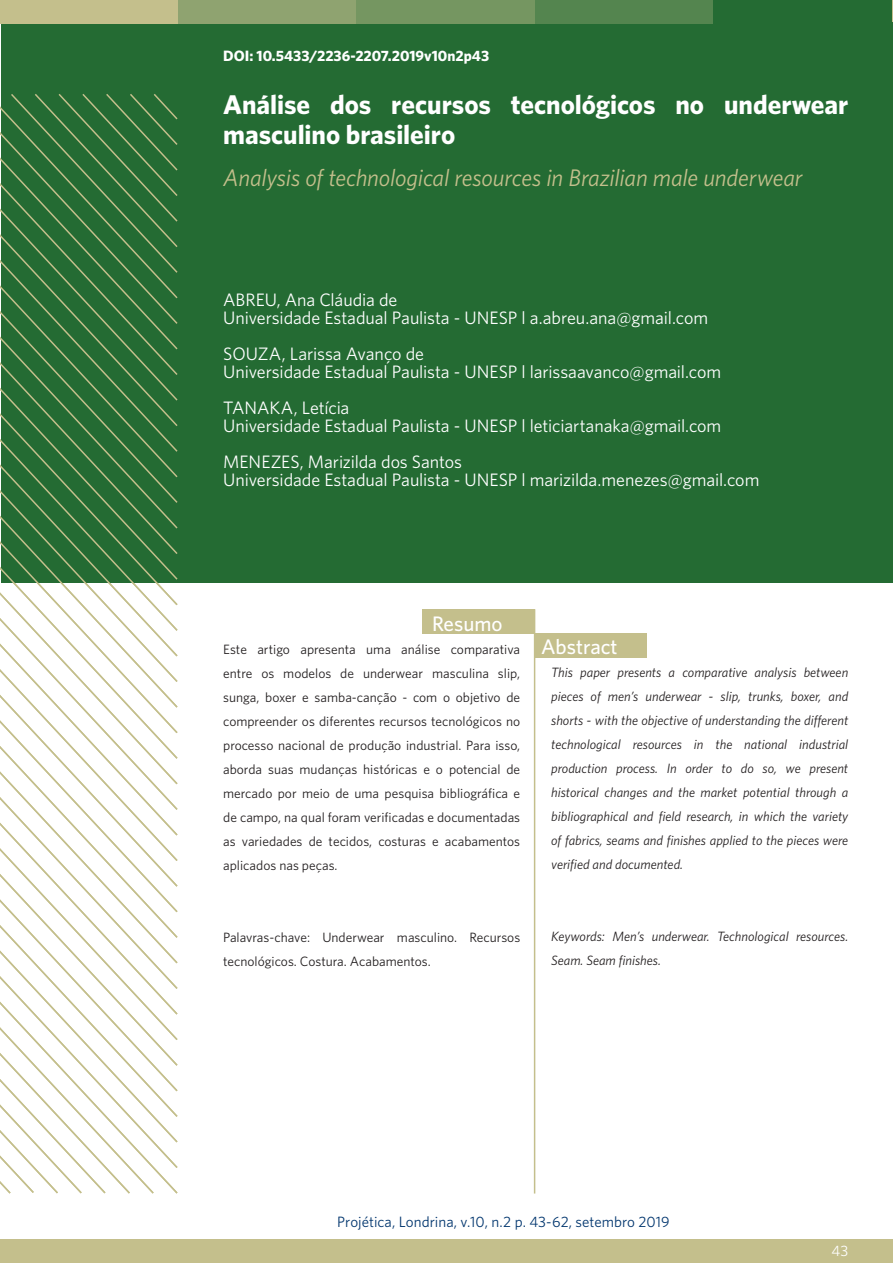
<style>
.page{position:relative;width:893px;height:1263px;background:#fff}
.page>*{position:absolute;margin:0;border:0;box-sizing:border-box;transform-origin:0 0}
.Titulo_Pt{font:700 27px/30px "Whitney";letter-spacing:-.005em;color:#fff}
.t1{font:italic 24px "Whitney";letter-spacing:-.01em;color:#c4bf8c}
.t2{font:500 21px "Whitney";color:#fff}
.autores{font:18px "Whitney";letter-spacing:-.005em;color:#fff}
.cabecalho{font:15px "Whitney";color:#02366e}
.t3{font:700 15px "Whitney";color:#fff}
.t4{font:15px "Whitney";color:#fff}
.t5{font:13.5px/24px "Whitney";color:#231f20;text-align:justify}
.t6{font:italic 13.5px/24px "Whitney";color:#231f20;text-align:justify}
</style>
<div class="page">
<svg style="left:0;top:0;width:893px;height:23px"></svg>
<div style="left:0;top:1239px;width:893px;height:24px;background:#c4bf8c"></div>
<div style="left:1px;top:23px;width:891px;height:560px;background:#246b33"></div>
<svg style="left:0;top:453px;width:177px;height:23px"></svg>
<svg style="left:0;top:476px;width:178px;height:25px"></svg>
<svg style="left:0;top:501px;width:178px;height:26px"></svg>
<svg style="left:0;top:527px;width:178px;height:25px"></svg>
<svg style="left:0;top:552px;width:178px;height:26px"></svg>
<svg style="left:0;top:578px;width:178px;height:26px"></svg>
<svg style="left:0;top:604px;width:178px;height:25px"></svg>
<svg style="left:0;top:629px;width:178px;height:26px"></svg>
<svg style="left:0;top:655px;width:178px;height:25px"></svg>
<svg style="left:0;top:680px;width:178px;height:26px"></svg>
<svg style="left:0;top:706px;width:178px;height:25px"></svg>
<svg style="left:0;top:731px;width:178px;height:26px"></svg>
<svg style="left:0;top:757px;width:178px;height:26px"></svg>
<svg style="left:0;top:783px;width:178px;height:25px"></svg>
<svg style="left:0;top:808px;width:178px;height:386px"></svg>
<svg style="left:0;top:834px;width:155px;height:360px"></svg>
<svg style="left:0;top:94px;width:178px;height:359px"></svg>
<svg style="left:0;top:859px;width:131px;height:335px"></svg>
<div style="left:422px;top:609px;width:113px;height:25px;background:#c4bf8c"></div>
<div style="left:535px;top:633px;width:112px;height:24px;background:#c4bf8c"></div>
<hr style="left:534px;top:609px;width:1px;height:584px;background:#c4bf8c">
<div style="left:178px;top:1px;width:178px;height:23px;background:#8fa370"></div>
<div style="left:0;top:1px;width:178px;height:23px;background:#c4bf8c"></div>
<div style="left:356px;top:1px;width:179px;height:23px;background:#759661"></div>
<div style="left:535px;top:1px;width:179px;height:23px;background:#54854f"></div>
<div style="left:714px;top:1px;width:178px;height:23px;background:#246b33"></div>
<p class="t3" style="left:223px;top:46px;width:268px">DOI: 10.5433/2236-2207.2019v10n2p43</p>
<p class="Titulo_Pt" style="left:223px;top:89px;width:627px">Análise dos recursos tecnológicos no underwear masculino brasileiro</p>
<p class="t1" style="left:223px;top:162px;width:581px">Analysis of technological resources in Brazilian male underwear</p>
<p class="autores" style="left:223px;top:288px;width:176px">ABREU, Ana Cláudia de</p>
<p class="autores" style="left:223px;top:306px;width:486px">Universidade Estadual Paulista - UNESP l a.abreu.ana@gmail.com</p>
<p class="autores" style="left:223px;top:342px;width:202px">SOUZA, Larissa Avanço de</p>
<p class="autores" style="left:223px;top:360px;width:499px">Universidade Estadual Paulista - UNESP l larissaavanco@gmail.com</p>
<p class="autores" style="left:223px;top:396px;width:128px">TANAKA, Letícia</p>
<p class="autores" style="left:223px;top:414px;width:500px">Universidade Estadual Paulista - UNESP l leticiartanaka@gmail.com</p>
<p class="autores" style="left:223px;top:450px;width:240px">MENEZES, Marizilda dos Santos</p>
<p class="autores" style="left:223px;top:468px;width:538px">Universidade Estadual Paulista - UNESP l marizilda.menezes@gmail.com</p>
<p class="t2" style="left:432px;top:610px;width:72px">Resumo</p>
<p class="t5" style="left:223px;top:637px;width:299px">Este artigo apresenta uma análise comparativa</p>
<p class="t2" style="left:541px;top:633px;width:78px">Abstract</p>
<p class="t5" style="left:223px;top:661px;width:299px">entre os modelos de underwear masculina slip, sunga, boxer e samba-canção - com o objetivo de compreender os diferentes recursos tecnológicos no processo nacional de produção industrial. Para isso, aborda suas mudanças históricas e o potencial de mercado por meio de uma pesquisa bibliográfica e de campo, na qual foram verificadas e documentadas as variedades de tecidos, costuras e acabamentos aplicados nas peças.</p>
<p class="t6" style="left:551px;top:660px;width:299px">This paper presents a comparative analysis between pieces of men’s underwear - slip, trunks, boxer, and shorts - with the objective of understanding the different technological resources in the national industrial production process. In order to do so, we present historical changes and the market potential through a bibliographical and field research, in which the variety of fabrics, seams and finishes applied to the pieces were verified and documented.</p>
<p class="t5" style="left:223px;top:925px;width:299px">Palavras-chave: Underwear masculino. Recursos tecnológicos. Costura. Acabamentos.</p>
<p class="t6" style="left:551px;top:924px;width:298px">Keywords: Men’s underwear. Technological resources.<br>Seam. Seam finishes.</p>
<p class="cabecalho" style="left:337px;top:1212px;width:334px">Projética, Londrina, v.10, n.2 p. 43-62, setembro 2019</p>
<p class="t4" style="left:832px;top:1241px;width:18px">43</p>
</div>
